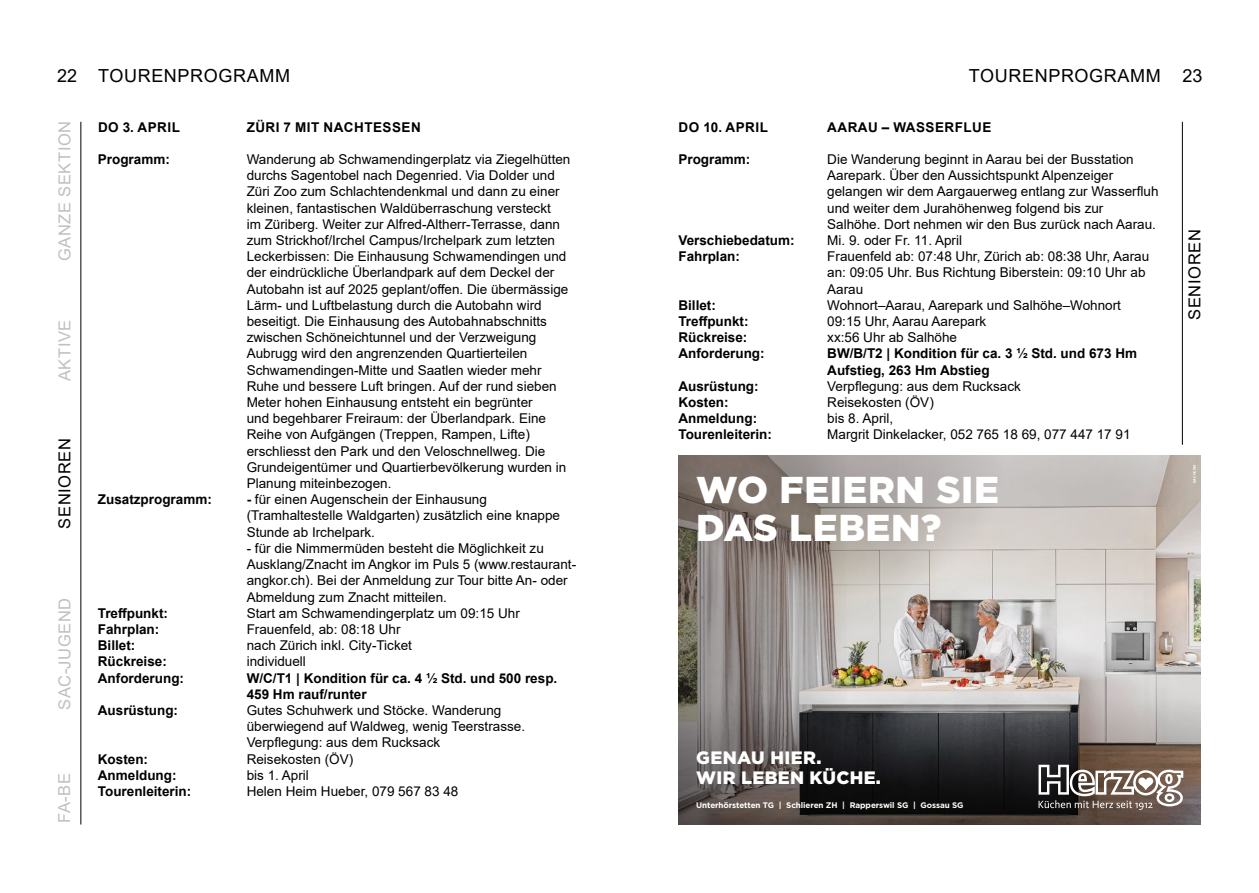
<style>
.page{position:relative;width:1259px;height:893px;background:#fff}
.page>*{position:absolute;margin:0;border:0;box-sizing:border-box;transform-origin:0 0}
.t1{font:900 37.35px/38.5px "Gotham";letter-spacing:.015em;color:#fff}
.t2{font:18px "Arial";letter-spacing:.035em;color:#000}
.t3{font:900 17.85px/19.6px "Gotham";letter-spacing:.015em;color:#fff}
.t4{font:16.5px "Arial";letter-spacing:.035em;color:#c0c0c0}
.t5{font:16.5px "Arial";letter-spacing:.035em;color:#000}
.t6{font:13.5px/16.2px "Arial";color:#000}
.t7{font:700 13.5px/16.2px "Arial";color:#000}
.t8{font:700 13.5px "Arial";letter-spacing:.035em;color:#000}
.t9{font:700 8.1px "Gotham";letter-spacing:-.01em;color:#fff}
.t10{font:700 3.6px "Interstate";letter-spacing:.01em;color:#fff}
.s1{font-weight:700}
</style>
<div class="page">
<hr style="left:80px;top:122px;width:1px;height:702px;background:#000">
<hr style="left:1182px;top:122px;width:1px;height:323px;background:#000">
<img style="left:847px;top:455px;width:354px;height:243px">
<svg style="left:847px;top:455px;width:156px;height:141px;background:#c1bcb8"></svg>
<svg style="left:847px;top:698px;width:354px;height:126px;background:#524e4d"></svg>
<svg style="left:678px;top:455px;width:169px;height:369px;background:#79726e"></svg>
<svg style="left:1038px;top:765px;width:145px;height:45px"></svg>
<h2 class="t2" style="left:57px;top:64px;width:22px">22</h2>
<p class="t4" style="left:53px;top:261px;width:142px;rotate:-90deg">GANZE SEKTION</p>
<p class="t4" style="left:53px;top:381px;width:63px;rotate:-90deg">AKTIVE</p>
<p class="t5" style="left:53px;top:529px;width:92px;rotate:-90deg">SENIOREN</p>
<p class="t4" style="left:53px;top:710px;width:113px;rotate:-90deg">SAC-JUGEND</p>
<p class="t4" style="left:53px;top:823px;width:51px;rotate:-90deg">FA-BE</p>
<h2 class="t2" style="left:98px;top:64px;width:193px">TOURENPROGRAMM</h2>
<h2 class="t2" style="left:969px;top:64px;width:235px">TOURENPROGRAMM 23</h2>
<p class="t7" style="left:98px;top:119px;width:83px">DO 3. APRIL</p>
<p class="t8" style="left:247px;top:117px;width:176px">ZÜRI 7 MIT NACHTESSEN</p>
<p class="t7" style="left:98px;top:151px;width:74px">Programm:</p>
<p class="t6" style="left:247px;top:151px;width:325px">Wanderung ab Schwamendingerplatz via Ziegelhütten durchs Sagentobel nach Degenried. Via Dolder und Züri Zoo zum Schlachtendenkmal und dann zu einer kleinen, fantastischen Waldüberraschung versteckt<br>im Züriberg. Weiter zur Alfred-Altherr-Terrasse, dann zum Strickhof/Irchel Campus/Irchelpark zum letzten Leckerbissen: Die Einhausung Schwamendingen und der eindrückliche Überlandpark auf dem Deckel der Autobahn ist auf 2025 geplant/offen. Die übermässige Lärm- und Luftbelastung durch die Autobahn wird beseitigt. Die Einhausung des Autobahnabschnitts zwischen Schöneichtunnel und der Verzweigung Aubrugg wird den angrenzenden Quartierteilen Schwamendingen-Mitte und Saatlen wieder mehr Ruhe und bessere Luft bringen. Auf der rund sieben Meter hohen Einhausung entsteht ein begrünter<br>und begehbarer Freiraum: der Überlandpark. Eine Reihe von Aufgängen (Treppen, Rampen, Lifte) erschliesst den Park und den Veloschnellweg. Die Grundeigentümer und Quartierbevölkerung wurden in Planung miteinbezogen.</p>
<p class="t7" style="left:98px;top:492px;width:116px">Zusatzprogramm:</p>
<p class="t6" style="left:247px;top:491px;width:315px"><span class="s1">-</span> für einen Augenschein der Einhausung (Tramhaltestelle Waldgarten) zusätzlich eine knappe<br>Stunde ab Irchelpark.</p>
<p class="t6" style="left:247px;top:540px;width:331px">- für die Nimmermüden besteht die Möglichkeit zu Ausklang/Znacht im Angkor im Puls 5 (www.restaurant&shy;angkor.ch). Bei der Anmeldung zur Tour bitte An- oder Abmeldung zum Znacht mitteilen.</p>
<p class="t7" style="left:98px;top:605px;width:72px">Treffpunkt:</p>
<p class="t6" style="left:247px;top:605px;width:275px">Start am Schwamendingerplatz um 09:15 Uhr</p>
<p class="t7" style="left:98px;top:621px;width:63px">Fahrplan:</p>
<p class="t6" style="left:247px;top:621px;width:155px">Frauenfeld, ab: 08:18 Uhr</p>
<p class="t7" style="left:98px;top:637px;width:39px">Billet:</p>
<p class="t6" style="left:247px;top:637px;width:167px">nach Zürich inkl. City-Ticket</p>
<p class="t7" style="left:98px;top:654px;width:71px">Rückreise:</p>
<p class="t6" style="left:247px;top:653px;width:61px">individuell</p>
<p class="t7" style="left:98px;top:670px;width:88px">Anforderung:</p>
<p class="t7" style="left:247px;top:670px;width:312px">W/C/T1 | Kondition für ca. 4 ½ Std. und 500 resp.<br>459 Hm rauf/runter</p>
<p class="t7" style="left:98px;top:702px;width:82px">Ausrüstung:</p>
<p class="t6" style="left:247px;top:702px;width:280px">Gutes Schuhwerk und Stöcke. Wanderung überwiegend auf Waldweg, wenig Teerstrasse.<br>Verpflegung: aus dem Rucksack</p>
<p class="t7" style="left:98px;top:751px;width:52px">Kosten:</p>
<p class="t6" style="left:247px;top:751px;width:108px">Reisekosten (ÖV)</p>
<p class="t7" style="left:98px;top:767px;width:80px">Anmeldung:</p>
<p class="t6" style="left:247px;top:767px;width:64px">bis 1. April</p>
<p class="t7" style="left:98px;top:783px;width:95px">Tourenleiterin:</p>
<p class="t6" style="left:247px;top:783px;width:213px">Helen Heim Hueber, 079 567 83 48</p>
<p class="t8" style="left:678px;top:117px;width:91px">DO 10. APRIL</p>
<p class="t8" style="left:827px;top:117px;width:166px">AARAU – WASSERFLUE</p>
<p class="t7" style="left:678px;top:151px;width:74px">Programm:</p>
<p class="t6" style="left:827px;top:151px;width:333px">Die Wanderung beginnt in Aarau bei der Busstation Aarepark. Über den Aussichtspunkt Alpenzeiger gelangen wir dem Aargauerweg entlang zur Wasserfluh und weiter dem Jurahöhenweg folgend bis zur Salhöhe. Dort nehmen wir den Bus zurück nach Aarau.</p>
<p class="t7" style="left:678px;top:232px;width:118px">Verschiebedatum:</p>
<p class="t6" style="left:827px;top:232px;width:136px">Mi. 9. oder Fr. 11. April</p>
<p class="t7" style="left:678px;top:249px;width:63px">Fahrplan:</p>
<p class="t6" style="left:827px;top:248px;width:323px">Frauenfeld ab: 07:48 Uhr, Zürich ab: 08:38 Uhr, Aarau an: 09:05 Uhr. Bus Richtung Biberstein: 09:10 Uhr ab<br>Aarau</p>
<p class="t7" style="left:678px;top:297px;width:39px">Billet:</p>
<p class="t6" style="left:827px;top:297px;width:295px">Wohnort–Aarau, Aarepark und Salhöhe–Wohnort</p>
<p class="t7" style="left:678px;top:313px;width:72px">Treffpunkt:</p>
<p class="t6" style="left:827px;top:313px;width:161px">09:15 Uhr, Aarau Aarepark</p>
<p class="t7" style="left:678px;top:330px;width:71px">Rückreise:</p>
<p class="t6" style="left:827px;top:329px;width:131px">xx:56 Uhr ab Salhöhe</p>
<p class="t7" style="left:678px;top:346px;width:88px">Anforderung:</p>
<p class="t7" style="left:827px;top:346px;width:311px">BW/B/T2 | Kondition für ca. 3 ½ Std. und 673 Hm<br>Aufstieg, 263 Hm Abstieg</p>
<p class="t7" style="left:678px;top:378px;width:82px">Ausrüstung:</p>
<p class="t6" style="left:827px;top:378px;width:195px">Verpflegung: aus dem Rucksack</p>
<p class="t7" style="left:678px;top:394px;width:52px">Kosten:</p>
<p class="t6" style="left:827px;top:394px;width:108px">Reisekosten (ÖV)</p>
<p class="t7" style="left:678px;top:411px;width:80px">Anmeldung:</p>
<p class="t6" style="left:827px;top:410px;width:68px">bis 8. April,</p>
<p class="t7" style="left:678px;top:427px;width:95px">Tourenleiterin:</p>
<p class="t6" style="left:827px;top:427px;width:305px">Margrit Dinkelacker, 052 765 18 69, 077 447 17 91</p>
<h1 class="t1" style="left:696px;top:470px;width:304px">WO FEIERN SIE<br>DAS LEBEN?</h1>
<p class="t5" style="left:1183px;top:320px;width:92px;rotate:-90deg">SENIOREN</p>
<p class="t10" style="left:1192px;top:483px;width:20px;rotate:-90deg">DACHCOM</p>
<h3 class="t3" style="left:696px;top:748px;width:186px">GENAU HIER.<br>WIR LEBEN KÜCHE.</h3>
<p class="t9" style="left:696px;top:800px;width:269px">Unterhörstetten TG | Schlieren ZH | Rapperswil SG | Gossau SG</p>
</div>
